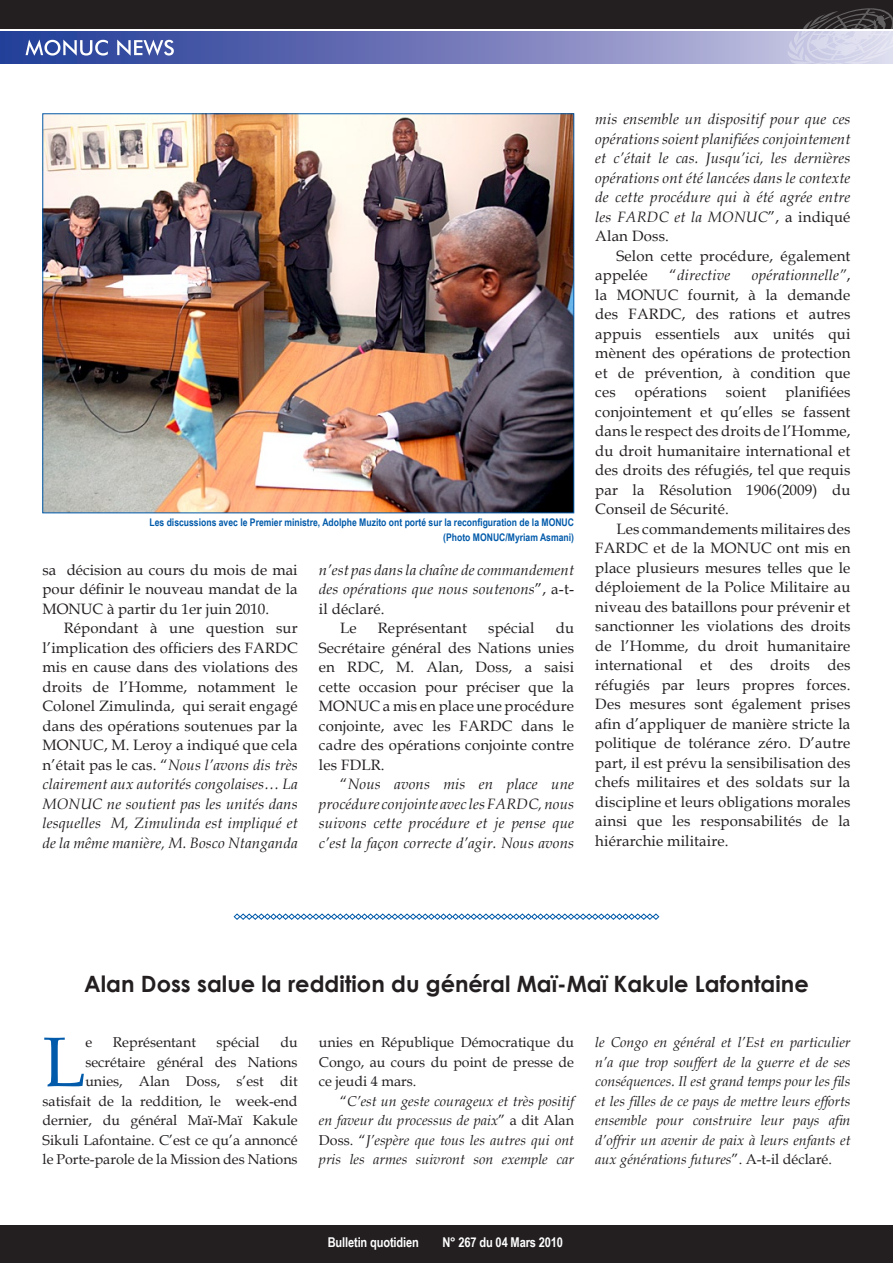
<style>
.page{position:relative;width:893px;height:1263px;background:#fff}
.page>*{position:absolute;margin:0;border:0;box-sizing:border-box;transform-origin:0 0}
.t1{font:70.05px "Book Antiqua";color:#015aaa}
.t2{font:700 22.5px "Century Gothic";color:#231f20}
.t3{font:15px/19.5px "Book Antiqua";letter-spacing:.01em;color:#231f20;text-align:justify}
.t4{font:italic 15px/19.5px "Book Antiqua";letter-spacing:.01em;color:#231f20;text-align:justify}
.t5{font:italic 14.25px/19.5px "Book Antiqua";color:#231f20;text-align:justify}
.t6{font:14.25px/19.5px "Book Antiqua";color:#231f20;text-align:right}
.t7{font:700 13.5px "Arial Narrow";letter-spacing:-.01em;color:#fff}
.t8{font:700 10.5px "Arial Narrow";color:#015aaa}
.s1{font-style:italic}
.s2{font-style:normal}
</style>
<div class="page">
<div style="left:0;top:1226px;width:893px;height:37px;background:#231f20"></div>
<svg style="left:0;top:32px;width:767px;height:32px;background:#6f78b8"></svg>
<div style="left:0;top:0;width:893px;height:29px;background:#231f20"></div>
<svg style="left:767px;top:8px;width:126px;height:56px"></svg>
<svg style="left:26px;top:39px;width:148px;height:17px"></svg>
<img style="left:45px;top:116px;width:527px;height:395px">
<svg style="left:233px;top:913px;width:426px;height:7px"></svg>
<p class="t8" style="left:149px;top:514px;width:426px">Les discussions avec le Premier ministre, Adolphe Muzito ont porté sur la reconfiguration de la MONUC</p>
<p class="t8" style="left:443px;top:529px;width:132px">(Photo MONUC/Myriam Asmani)</p>
<p class="t3" style="left:43px;top:559px;width:257px">sa décision au cours du mois de mai pour définir le nouveau mandat de la MONUC à partir du 1er juin 2010.</p>
<p class="t3" style="left:43px;top:618px;width:257px;text-indent:21px">Répondant à une question sur l’implication des officiers des FARDC mis en cause dans des violations des droits de l’Homme, notamment le Colonel Zimulinda, qui serait engagé dans des opérations soutenues par la MONUC, M. Leroy a indiqué que cela n’était pas le cas. “<span class="s1">Nous l’avons dis très clairement aux autorités congolaises… La MONUC ne soutient pas les unités dans lesquelles M, Zimulinda est impliqué et de la même manière, M. Bosco Ntanganda</span></p>
<p class="t4" style="left:319px;top:559px;width:257px">n’est pas dans la chaîne de commandement des opérations que nous soutenons<span class="s2">”, a-t&shy;il déclaré.</span></p>
<p class="t3" style="left:340px;top:618px;width:18px">Le</p>
<p class="t3" style="left:378px;top:618px;width:91px">Représentant</p>
<p class="t3" style="left:488px;top:618px;width:48px">spécial</p>
<p class="t3" style="left:319px;top:618px;width:257px;text-indent:237px">du Secrétaire général des Nations unies en RDC, M. Alan, Doss, a saisi cette occasion pour préciser que la MONUC a mis en place une procédure conjointe, avec les FARDC dans le cadre des opérations conjointe contre les FDLR.</p>
<p class="t4" style="left:319px;top:774px;width:257px;text-indent:21px"><span class="s2">“</span>Nous avons mis en place une procédure conjointe avec les FARDC, nous suivons cette procédure et je pense que c’est la façon correcte d’agir. Nous avons</p>
<p class="t4" style="left:595px;top:109px;width:257px">mis ensemble un dispositif pour que ces opérations soient planifiées conjointement et c’était le cas. Jusqu’ici, les dernières opérations ont été lancées dans le contexte de cette procédure qui à été agrée entre les FARDC et la MONUC<span class="s2">”, a indiqué Alan Doss.</span></p>
<p class="t3" style="left:595px;top:246px;width:257px;text-indent:21px">Selon cette procédure, également appelée</p>
<p class="t4" style="left:669px;top:265px;width:62px"><span class="s2">“</span>directive</p>
<p class="t3" style="left:595px;top:265px;width:257px;text-indent:157px"><span class="s1">opérationnelle”</span>, la MONUC fournit, à la demande des FARDC, des rations et autres appuis essentiels aux unités qui mènent des opérations de protection et de prévention, à condition que ces</p>
<p class="t3" style="left:595px;top:382px;width:257px;text-indent:190px">planifiées conjointement et qu’elles se fassent dans le respect des droits de l’Homme, du droit humanitaire international et des droits des réfugiés, tel que requis par la Résolution 1906(2009) du Conseil de Sécurité.</p>
<p class="t3" style="left:595px;top:519px;width:257px;text-indent:21px">Les commandements militaires des FARDC et de la MONUC ont mis en place plusieurs mesures telles que le déploiement de la Police Militaire au niveau des bataillons pour prévenir et sanctionner les violations des droits de l’Homme, du droit humanitaire international et des droits des réfugiés par leurs propres forces.<br>Des mesures sont également prises afin d’appliquer de manière stricte la politique de tolérance zéro. D’autre part, il est prévu la sensibilisation des chefs militaires et des soldats sur la discipline et leurs obligations morales ainsi que les responsabilités de la hiérarchie militaire.</p>
<p class="t3" style="left:635px;top:382px;width:73px">opérations</p>
<p class="t3" style="left:726px;top:382px;width:42px">soient</p>
<p class="t2" style="left:84px;top:967px;width:726px">Alan Doss salue la reddition du général Maï-Maï Kakule Lafontaine</p>
<p class="t6" style="left:319px;top:1032px;width:257px;text-align:justify">unies en République Démocratique du Congo, au cours du point de presse de ce jeudi 4 mars.</p>
<p class="t5" style="left:319px;top:1090px;width:257px;text-indent:21px"><span class="s2">“</span>C’est un geste courageux et très positif en faveur du processus de paix<span class="s2">” a dit Alan Doss. “</span>J’espère que tous les autres qui ont pris les armes suivront son exemple car</p>
<p class="t6" style="left:43px;top:1032px;width:257px">du<br>secrétaire général des Nations<br>unies, Alan Doss, s’est dit satisfait de la reddition, le week-end dernier, du général Maï-Maï Kakule<br>Sikuli Lafontaine. C’est ce qu’a annoncé le Porte-parole de la Mission des Nations</p>
<p class="t1" style="left:43px;top:1013px;width:44px">L</p>
<p class="t6" style="left:85px;top:1032px;width:8px">e</p>
<p class="t6" style="left:113px;top:1032px;width:85px">Représentant</p>
<p class="t6" style="left:217px;top:1032px;width:45px">spécial</p>
<p class="t5" style="left:595px;top:1032px;width:257px">le Congo en général et l’Est en particulier n’a que trop souffert de la guerre et de ses conséquences. Il est grand temps pour les fils et les filles de ce pays de mettre leurs efforts ensemble pour construire leur pays afin d’offrir un avenir de paix à leurs enfants et aux générations futures<span class="s2">”. A-t-il déclaré.</span></p>
<p class="t7" style="left:328px;top:1232px;width:93px">Bulletin quotidien</p>
<p class="t7" style="left:442px;top:1232px;width:122px">N° 267 du 04 Mars 2010</p>
</div>
